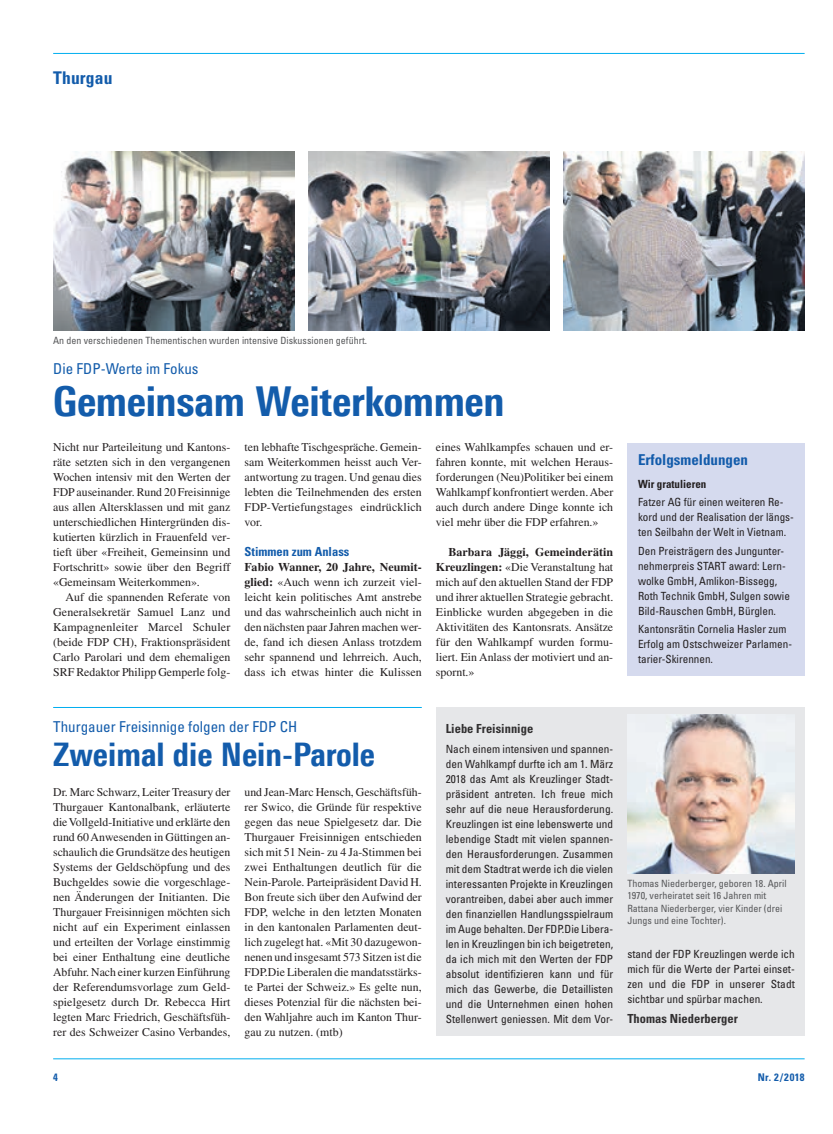
<style>
.page{position:relative;width:833px;height:1134px;background:#fff}
.page>*{position:absolute;margin:0;border:0;box-sizing:border-box;transform-origin:0 0}
.t1{font:800 41.25px "Linotype Univers 720 Cn";letter-spacing:-.01em;color:#135cab}
.t2{font:800 32.5px "Linotype Univers 720 Cn";color:#135cab}
.t3{font:700 condensed 17.5px "Univers LT Std";letter-spacing:.01em;color:#135cab}
.t4{font:condensed 15px "Univers LT Std";color:#135cab}
.t5{font:700 condensed 15px "Univers LT Std";color:#135cab}
.t6{font:700 condensed 12.5px "Univers LT Std";color:#312f30}
.t7{font:700 condensed 12.5px "Univers LT Std";color:#135cab}
.t8{font:11.88px/15px "Times LT Std";color:#231f20;text-align:justify}
.t9{font:condensed 11.25px/15px "Univers LT Std";color:#231f20}
.t10{font:700 condensed 11.25px "Univers LT Std";color:#231f20}
.t11{font:700 condensed 10.62px "Univers LT Std";letter-spacing:.05em;color:#135cab}
.t12{font:condensed 10px/12.5px "Univers LT Std";color:#57585a}
.s1{font-weight:700}
</style>
<div class="page">
<hr style="left:53px;top:53px;width:751px;height:1px;background:#00aeef">
<hr style="left:53px;top:1058px;width:751px;height:1px;background:#00aeef">
<div style="left:436px;top:707px;width:368px;height:329px;background:#e6e7e9"></div>
<img style="left:627px;top:714px;width:167px;height:159px">
<hr style="left:53px;top:707px;width:369px;height:1px;background:#00aeef">
<div style="left:627px;top:443px;width:177px;height:233px;background:#d5daee"></div>
<img style="left:53px;top:151px;width:241px;height:179px">
<img style="left:308px;top:151px;width:241px;height:179px">
<img style="left:563px;top:151px;width:241px;height:179px">
<h3 class="t3" style="left:53px;top:67px;width:61px">Thurgau</h3>
<p class="t12" style="left:53px;top:334px;width:315px">An den verschiedenen Thementischen wurden intensive Diskussionen geführt.</p>
<p class="t4" style="left:53px;top:359px;width:147px">Die FDP-Werte im Fokus</p>
<h1 class="t1" style="left:53px;top:377px;width:453px">Gemeinsam Weiterkommen</h1>
<p class="t8" style="left:53px;top:439px;width:179px">Nicht nur Parteileitung und Kantons&shy;räte setzten sich in den vergangenen Wochen intensiv mit den Werten der FDP auseinander. Rund 20 Freisinnige aus allen Altersklassen und mit ganz unterschiedlichen Hintergründen dis&shy;kutierten kürzlich in Frauenfeld ver&shy;tieft über «Freiheit, Gemeinsinn und Fortschritt» sowie über den Begriff «Gemeinsam Weiterkommen».</p>
<p class="t8" style="left:53px;top:589px;width:179px;text-indent:12px">Auf die spannenden Referate von Generalsekretär Samuel Lanz und Kampagnenleiter Marcel Schuler (beide FDP CH), Fraktionspräsident Carlo Parolari und dem ehemaligen SRF Redaktor Philipp Gemperle folg-</p>
<p class="t8" style="left:244px;top:439px;width:179px">ten lebhafte Tischgespräche. Gemein&shy;sam Weiterkommen heisst auch Ver&shy;antwortung zu tragen. Und genau dies lebten die Teilnehmenden des ersten FDP-Vertiefungstages eindrücklich vor.</p>
<p class="t7" style="left:244px;top:543px;width:106px">Stimmen zum Anlass</p>
<p class="t8" style="left:244px;top:559px;width:179px"><span class="s1">Fabio Wanner, 20 Jahre, Neumit&shy;glied:</span> «Auch wenn ich zurzeit viel&shy;leicht kein politisches Amt anstrebe und das wahrscheinlich auch nicht in den nächsten paar Jahren machen wer&shy;de, fand ich diesen Anlass trotzdem sehr spannend und lehrreich. Auch, dass ich etwas hinter die Kulissen</p>
<p class="t8" style="left:436px;top:439px;width:179px">eines Wahlkampfes schauen und er&shy;fahren konnte, mit welchen Heraus&shy;forderungen (Neu)Politiker bei einem Wahlkampf konfrontiert werden. Aber auch durch andere Dinge konnte ich viel mehr über die FDP erfahren.»</p>
<p class="t8" style="left:436px;top:544px;width:179px;text-indent:12px"><span class="s1">Barbara Jäggi, Gemeinderätin Kreuzlingen:</span> «Die Veranstaltung hat mich auf den aktuellen Stand der FDP und ihrer aktuellen Strategie gebracht.<br>Einblicke wurden abgegeben in die Aktivitäten des Kantonsrats. Ansätze für den Wahlkampf wurden formu&shy;liert. Ein Anlass der motiviert und an&shy;spornt.»</p>
<p class="t5" style="left:638px;top:451px;width:111px">Erfolgsmeldungen</p>
<p class="t10" style="left:638px;top:477px;width:70px">Wir gratulieren</p>
<p class="t9" style="left:638px;top:494px;width:157px">Fatzer AG für einen weiteren Re&shy;kord und der Realisation der längs&shy;ten Seilbahn der Welt in Vietnam.</p>
<p class="t9" style="left:638px;top:543px;width:153px">Den Preisträgern des Jungunter&shy;nehmerpreis START award: Lern&shy;wolke GmbH, Amlikon-Bissegg,<br>Roth Technik GmbH, Sulgen sowie<br>Bild-Rauschen GmbH, Bürglen.</p>
<p class="t9" style="left:638px;top:621px;width:156px">Kantonsrätin Cornelia Hasler zum<br>Erfolg am Ostschweizer Parlamen&shy;tarier-Skirennen.</p>
<p class="t4" style="left:53px;top:717px;width:246px">Thurgauer Freisinnige folgen der FDP CH</p>
<h2 class="t2" style="left:53px;top:735px;width:323px">Zweimal die Nein-Parole</h2>
<p class="t8" style="left:53px;top:784px;width:179px">Dr. Marc Schwarz, Leiter Treasury der Thurgauer Kantonalbank, erläuterte die Vollgeld-Initiative und erklärte den rund 60 Anwesenden in Güttingen an&shy;schaulich die Grundsätze des heutigen Systems der Geldschöpfung und des Buchgeldes sowie die vorgeschlage&shy;nen Änderungen der Initianten. Die Thurgauer Freisinnigen möchten sich nicht auf ein Experiment einlassen und erteilten der Vorlage einstimmig bei einer Enthaltung eine deutliche Abfuhr. Nach einer kurzen Einführung der Referendumsvorlage zum Geld&shy;spielgesetz durch Dr. Rebecca Hirt legten Marc Friedrich, Geschäftsfüh&shy;rer des Schweizer Casino Verbandes,</p>
<p class="t8" style="left:244px;top:784px;width:179px">und Jean-Marc Hensch, Geschäftsfüh&shy;rer Swico, die Gründe für respektive gegen das neue Spielgesetz dar. Die Thurgauer Freisinnigen entschieden sich mit 51 Nein- zu 4 Ja-Stimmen bei zwei Enthaltungen deutlich für die Nein-Parole. Parteipräsident David H.<br>Bon freute sich über den Aufwind der FDP, welche in den letzten Monaten in den kantonalen Parlamenten deut&shy;lich zugelegt hat. «Mit 30 dazugewon&shy;nenen und insgesamt 573 Sitzen ist die FDP.Die Liberalen die mandatsstärks&shy;te Partei der Schweiz.» Es gelte nun, dieses Potenzial für die nächsten bei&shy;den Wahljahre auch im Kanton Thur&shy;gau zu nutzen. (mtb)</p>
<p class="t6" style="left:446px;top:721px;width:89px">Liebe Freisinnige</p>
<p class="t9" style="left:446px;top:742px;width:169px;text-align:justify">Nach einem intensiven und spannen&shy;den Wahlkampf durfte ich am 1. März 2018 das Amt als Kreuzlinger Stadt&shy;präsident antreten. Ich freue mich sehr auf die neue Herausforderung.<br>Kreuzlingen ist eine lebenswerte und lebendige Stadt mit vielen spannen&shy;den Herausforderungen. Zusammen mit dem Stadtrat werde ich die vielen interessanten Projekte in Kreuzlingen vorantreiben, dabei aber auch immer den finanziellen Handlungsspielraum im Auge behalten. Der FDP.Die Libera&shy;len in Kreuzlingen bin ich beigetreten, da ich mich mit den Werten der FDP absolut identifizieren kann und für mich das Gewerbe, die Detaillisten und die Unternehmen einen hohen Stellenwert geniessen. Mit dem Vor-</p>
<p class="t12" style="left:627px;top:877px;width:161px">Thomas Niederberger, geboren 18. April 1970, verheiratet seit 16 Jahren mit Rattana Niederberger, vier Kinder (drei Jungs und eine Tochter).</p>
<p class="t9" style="left:627px;top:946px;width:169px;text-align:justify">stand der FDP Kreuzlingen werde ich mich für die Werte der Partei einset&shy;zen und die FDP in unserer Stadt sichtbar und spürbar machen.</p>
<p class="t6" style="left:627px;top:1011px;width:112px">Thomas Niederberger</p>
<p class="t11" style="left:53px;top:1070px;width:6px">4</p>
<p class="t11" style="left:757px;top:1070px;width:48px">Nr. 2/2018</p>
</div>
